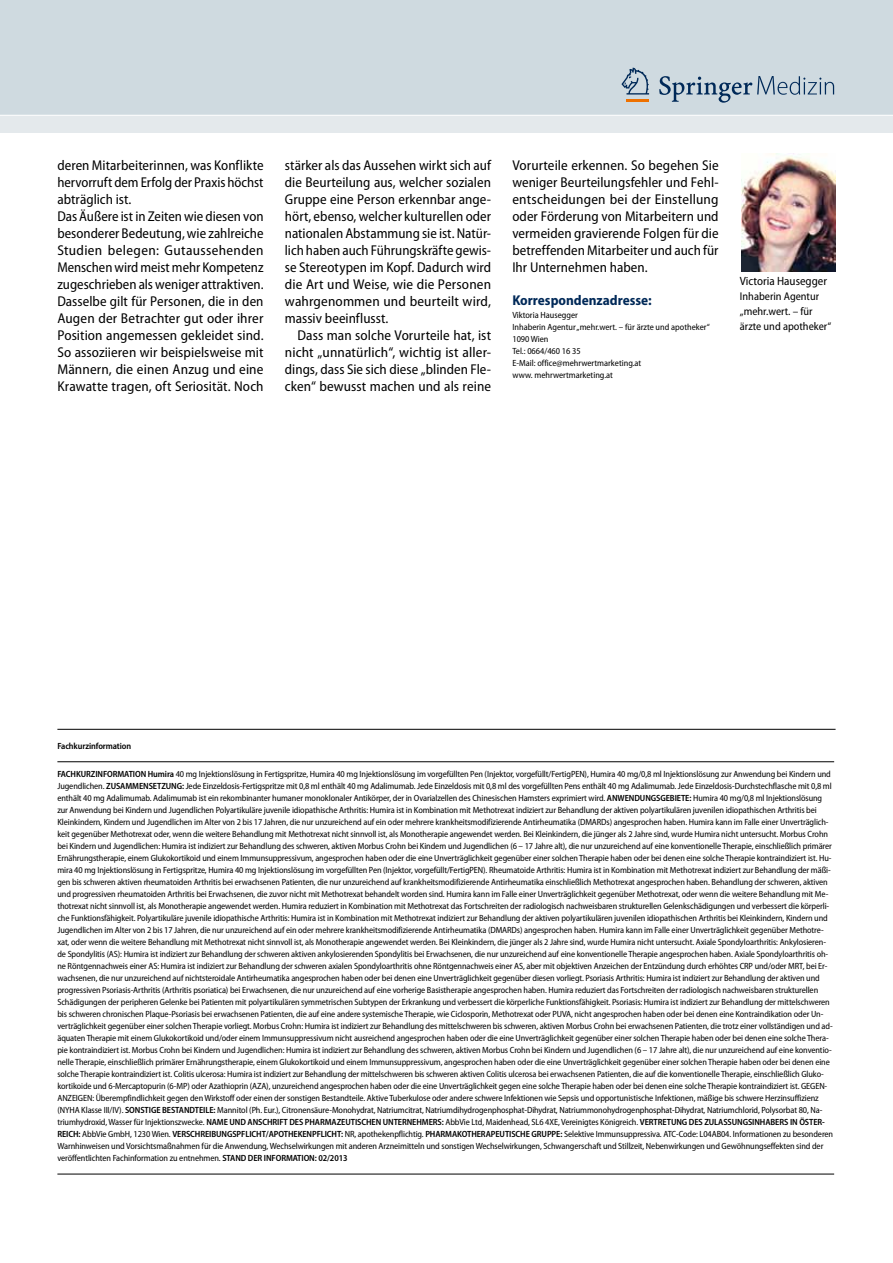
<style>
.page{position:relative;width:893px;height:1263px;background:#fff}
.page>*{position:absolute;margin:0;border:0;box-sizing:border-box;transform-origin:0 0}
.t1{font:semi-condensed 14.25px/17px "Myriad Pro";letter-spacing:.005em;color:#000;text-align:justify}
.t2{font:700 semi-condensed 14.25px "Myriad Pro";color:#002958}
.t3{font:semi-condensed 12px "Myriad Pro";color:#000}
.t4{font:semi-condensed 11.25px/15px "Myriad Pro";color:#000}
.t5{font:semi-condensed 9px/12px "Myriad Pro";letter-spacing:-.01em;color:#000}
.t6{font:600 semi-condensed 9px "Myriad Pro";letter-spacing:-.01em;color:#000}
.s1{font-weight:600}
</style>
<div class="page">
<div style="left:0;top:0;width:893px;height:115px;background:#cfdae0"></div>
<div style="left:0;top:115px;width:893px;height:17px;background:#e4e9ec"></div>
<hr style="left:0;top:115px;width:893px;height:1px;background:#fff">
<hr style="left:626px;top:99px;width:23px;height:3px;background:#ee7100">
<svg style="left:621px;top:68px;width:28px;height:27px"></svg>
<svg style="left:659px;top:76px;width:175px;height:27px"></svg>
<img style="left:741px;top:153px;width:95px;height:119px">
<hr style="left:57px;top:761px;width:777px;height:1px;background:#000">
<hr style="left:57px;top:1174px;width:777px;height:1px;background:#000">
<hr style="left:57px;top:729px;width:779px;height:1px;background:#000">
<p class="t1" style="left:57px;top:157px;width:208px;text-align:left">deren Mitarbeiterinnen, was Konflikte hervorruft dem Erfolg der Praxis höchst abträglich ist.<br>Das Äußere ist in Zeiten wie diesen von besonderer Bedeutung, wie zahlreiche Studien belegen: Gutaussehenden Menschen wird meist mehr Kompetenz zugeschrieben als weniger attraktiven.<br>Dasselbe gilt für Personen, die in den Augen der Betrachter gut oder ihrer Position angemessen gekleidet sind.<br>So assoziieren wir beispielsweise mit Männern, die einen Anzug und eine Krawatte tragen, oft Seriosität. Noch</p>
<p class="t1" style="left:285px;top:157px;width:208px">stärker als das Aussehen wirkt sich auf die Beurteilung aus, welcher sozialen Gruppe eine Person erkennbar ange&shy;hört, ebenso, welcher kulturellen oder nationalen Abstammung sie ist. Natür&shy;lich haben auch Führungskräfte gewis&shy;se Stereotypen im Kopf. Dadurch wird die Art und Weise, wie die Personen wahrgenommen und beurteilt wird, massiv beeinflusst.</p>
<h1 class="t1" style="left:285px;top:327px;width:208px;text-indent:13px">Dass man solche Vorurteile hat, ist nicht „unnatürlich“, wichtig ist aller&shy;dings, dass Sie sich diese „blinden Fle&shy;cken“ bewusst machen und als reine</h1>
<p class="t1" style="left:512px;top:157px;width:208px">Vorurteile erkennen. So begehen Sie weniger Beurteilungsfehler und Fehl&shy;entscheidungen bei der Einstellung oder Förderung von Mitarbeitern und vermeiden gravierende Folgen für die betreffenden Mitarbeiter und auch für Ihr Unternehmen haben.</p>
<h1 class="t2" style="left:512px;top:292px;width:141px">Korrespondenzadresse:</h1>
<p class="t5" style="left:512px;top:309px;width:199px">Viktoria Hausegger<br>Inhaberin Agentur „mehr.wert. – für ärzte und apotheker“<br>1090 Wien<br>Tel.: 0664/460 16 35<br>E-Mail: office@mehrwertmarketing.at<br>www. mehrwertmarketing.at</p>
<h2 class="t3" style="left:740px;top:275px;width:89px">Victoria Hausegger</h2>
<p class="t4" style="left:740px;top:289px;width:93px">Inhaberin Agentur „mehr.wert. – für ärzte und apotheker“</p>
<p class="t6" style="left:57px;top:741px;width:75px">Fachkurzinformation</p>
<p class="t5" style="left:57px;top:768px;width:777px"><span class="s1">FACHKURZINFORMATION Humira</span> 40 mg Injektionslösung in Fertigspritze, Humira 40 mg Injektionslösung im vorgefüllten Pen (Injektor, vorgefüllt/FertigPEN), Humira 40 mg/0,8 ml Injektionslösung zur Anwendung bei Kindern und Jugendlichen. <span class="s1">ZUSAMMENSETZUNG:</span> Jede Einzeldosis-Fertigspritze mit 0,8 ml enthält 40 mg Adalimumab. Jede Einzeldosis mit 0,8 ml des vorgefüllten Pens enthält 40 mg Adalimumab. Jede Einzeldosis-Durchstechflasche mit 0,8 ml enthält 40 mg Adalimumab. Adalimumab ist ein rekombinanter humaner monoklonaler Antikörper, der in Ovarialzellen des Chinesischen Hamsters exprimiert wird. <span class="s1">ANWENDUNGSGEBIETE:</span> Humira 40 mg/0,8 ml Injektionslösung zur Anwendung bei Kindern und Jugendlichen Polyartikuläre juvenile idiopathische Arthritis: Humira ist in Kombination mit Methotrexat indiziert zur Behandlung der aktiven polyartikulären juvenilen idiopathischen Arthritis bei Kleinkindern, Kindern und Jugendlichen im Alter von 2 bis 17 Jahren, die nur unzureichend auf ein oder mehrere krankheitsmodifizierende Antirheumatika (DMARDs) angesprochen haben. Humira kann im Falle einer Unverträglich&shy;keit gegenüber Methotrexat oder, wenn die weitere Behandlung mit Methotrexat nicht sinnvoll ist, als Monotherapie angewendet werden. Bei Kleinkindern, die jünger als 2 Jahre sind, wurde Humira nicht untersucht. Morbus Crohn bei Kindern und Jugendlichen: Humira ist indiziert zur Behandlung des schweren, aktiven Morbus Crohn bei Kindern und Jugendlichen (6 – 17 Jahre alt), die nur unzureichend auf eine konventionelle Therapie, einschließlich primärer Ernährungstherapie, einem Glukokortikoid und einem Immunsuppressivum, angesprochen haben oder die eine Unverträglichkeit gegenüber einer solchen Therapie haben oder bei denen eine solche Therapie kontraindiziert ist. Hu&shy;mira 40 mg Injektionslösung in Fertigspritze, Humira 40 mg Injektionslösung im vorgefüllten Pen (Injektor, vorgefüllt/FertigPEN). Rheumatoide Arthritis: Humira ist in Kombination mit Methotrexat indiziert zur Behandlung der mäßi&shy;gen bis schweren aktiven rheumatoiden Arthritis bei erwachsenen Patienten, die nur unzureichend auf krankheitsmodifizierende Antirheumatika einschließlich Methotrexat angesprochen haben. Behandlung der schweren, aktiven und progressiven rheumatoiden Arthritis bei Erwachsenen, die zuvor nicht mit Methotrexat behandelt worden sind. Humira kann im Falle einer Unverträglichkeit gegenüber Methotrexat, oder wenn die weitere Behandlung mit Me&shy;thotrexat nicht sinnvoll ist, als Monotherapie angewendet werden. Humira reduziert in Kombination mit Methotrexat das Fortschreiten der radiologisch nachweisbaren strukturellen Gelenkschädigungen und verbessert die körperli&shy;che Funktionsfähigkeit. Polyartikuläre juvenile idiopathische Arthritis: Humira ist in Kombination mit Methotrexat indiziert zur Behandlung der aktiven polyartikulären juvenilen idiopathischen Arthritis bei Kleinkindern, Kindern und Jugendlichen im Alter von 2 bis 17 Jahren, die nur unzureichend auf ein oder mehrere krankheitsmodifizierende Antirheumatika (DMARDs) angesprochen haben. Humira kann im Falle einer Unverträglichkeit gegenüber Methotre&shy;xat, oder wenn die weitere Behandlung mit Methotrexat nicht sinnvoll ist, als Monotherapie angewendet werden. Bei Kleinkindern, die jünger als 2 Jahre sind, wurde Humira nicht untersucht. Axiale Spondyloarthritis: Ankylosieren&shy;de Spondylitis (AS): Humira ist indiziert zur Behandlung der schweren aktiven ankylosierenden Spondylitis bei Erwachsenen, die nur unzureichend auf eine konventionelle Therapie angesprochen haben. Axiale Spondyloarthritis oh&shy;ne Röntgennachweis einer AS: Humira ist indiziert zur Behandlung der schweren axialen Spondyloarthritis ohne Röntgennachweis einer AS, aber mit objektiven Anzeichen der Entzündung durch erhöhtes CRP und/oder MRT, bei Er&shy;wachsenen, die nur unzureichend auf nichtsteroidale Antirheumatika angesprochen haben oder bei denen eine Unverträglichkeit gegenüber diesen vorliegt. Psoriasis Arthritis: Humira ist indiziert zur Behandlung der aktiven und progressiven Psoriasis-Arthritis (Arthritis psoriatica) bei Erwachsenen, die nur unzureichend auf eine vorherige Basistherapie angesprochen haben. Humira reduziert das Fortschreiten der radiologisch nachweisbaren strukturellen Schädigungen der peripheren Gelenke bei Patienten mit polyartikulären symmetrischen Subtypen der Erkrankung und verbessert die körperliche Funktionsfähigkeit. Psoriasis: Humira ist indiziert zur Behandlung der mittelschweren bis schweren chronischen Plaque-Psoriasis bei erwachsenen Patienten, die auf eine andere systemische Therapie, wie Ciclosporin, Methotrexat oder PUVA, nicht angesprochen haben oder bei denen eine Kontraindikation oder Un&shy;verträglichkeit gegenüber einer solchen Therapie vorliegt. Morbus Crohn: Humira ist indiziert zur Behandlung des mittelschweren bis schweren, aktiven Morbus Crohn bei erwachsenen Patienten, die trotz einer vollständigen und ad&shy;äquaten Therapie mit einem Glukokortikoid und/oder einem Immunsuppressivum nicht ausreichend angesprochen haben oder die eine Unverträglichkeit gegenüber einer solchen Therapie haben oder bei denen eine solche Thera&shy;pie kontraindiziert ist. Morbus Crohn bei Kindern und Jugendlichen: Humira ist indiziert zur Behandlung des schweren, aktiven Morbus Crohn bei Kindern und Jugendlichen (6 – 17 Jahre alt), die nur unzureichend auf eine konventio&shy;nelle Therapie, einschließlich primärer Ernährungstherapie, einem Glukokortikoid und einem Immunsuppressivum, angesprochen haben oder die eine Unverträglichkeit gegenüber einer solchen Therapie haben oder bei denen eine solche Therapie kontraindiziert ist. Colitis ulcerosa: Humira ist indiziert zur Behandlung der mittelschweren bis schweren aktiven Colitis ulcerosa bei erwachsenen Patienten, die auf die konventionelle Therapie, einschließlich Gluko&shy;kortikoide und 6-Mercaptopurin (6-MP) oder Azathioprin (AZA), unzureichend angesprochen haben oder die eine Unverträglichkeit gegen eine solche Therapie haben oder bei denen eine solche Therapie kontraindiziert ist. GEGEN-ANZEIGEN: Überempfindlichkeit gegen den Wirkstoff oder einen der sonstigen Bestandteile. Aktive Tuberkulose oder andere schwere Infektionen wie Sepsis und opportunistische Infektionen, mäßige bis schwere Herzinsuffizienz (NYHA Klasse III/IV). <span class="s1">SONSTIGE BESTANDTEILE:</span> Mannitol (Ph. Eur.), Citronensäure-Monohydrat, Natriumcitrat, Natriumdihydrogenphosphat-Dihydrat, Natriummonohydrogenphosphat-Dihydrat, Natriumchlorid, Polysorbat 80, Na&shy;triumhydroxid, Wasser für Injektionszwecke. <span class="s1">NAME UND ANSCHRIFT DES PHARMAZEUTISCHEN UNTERNEHMERS:</span> AbbVie Ltd, Maidenhead, SL6 4XE, Vereinigtes Königreich. <span class="s1">VERTRETUNG DES ZULASSUNGSINHABERS IN ÖSTER-REICH:</span> AbbVie GmbH, 1230 Wien. <span class="s1">VERSCHREIBUNGSPFLICHT/APOTHEKENPFLICHT:</span> NR, apothekenpflichtig. <span class="s1">PHARMAKOTHERAPEUTISCHE GRUPPE:</span> Selektive Immunsuppressiva. ATC-Code: L04AB04. Informationen zu besonderen Warnhinweisen und Vorsichtsmaßnahmen für die Anwendung, Wechselwirkungen mit anderen Arzneimitteln und sonstigen Wechselwirkungen, Schwangerschaft und Stillzeit, Nebenwirkungen und Gewöhnungseffekten sind der veröffentlichten Fachinformation zu entnehmen. <span class="s1">STAND DER INFORMATION: 02/2013</span></p>
</div>
